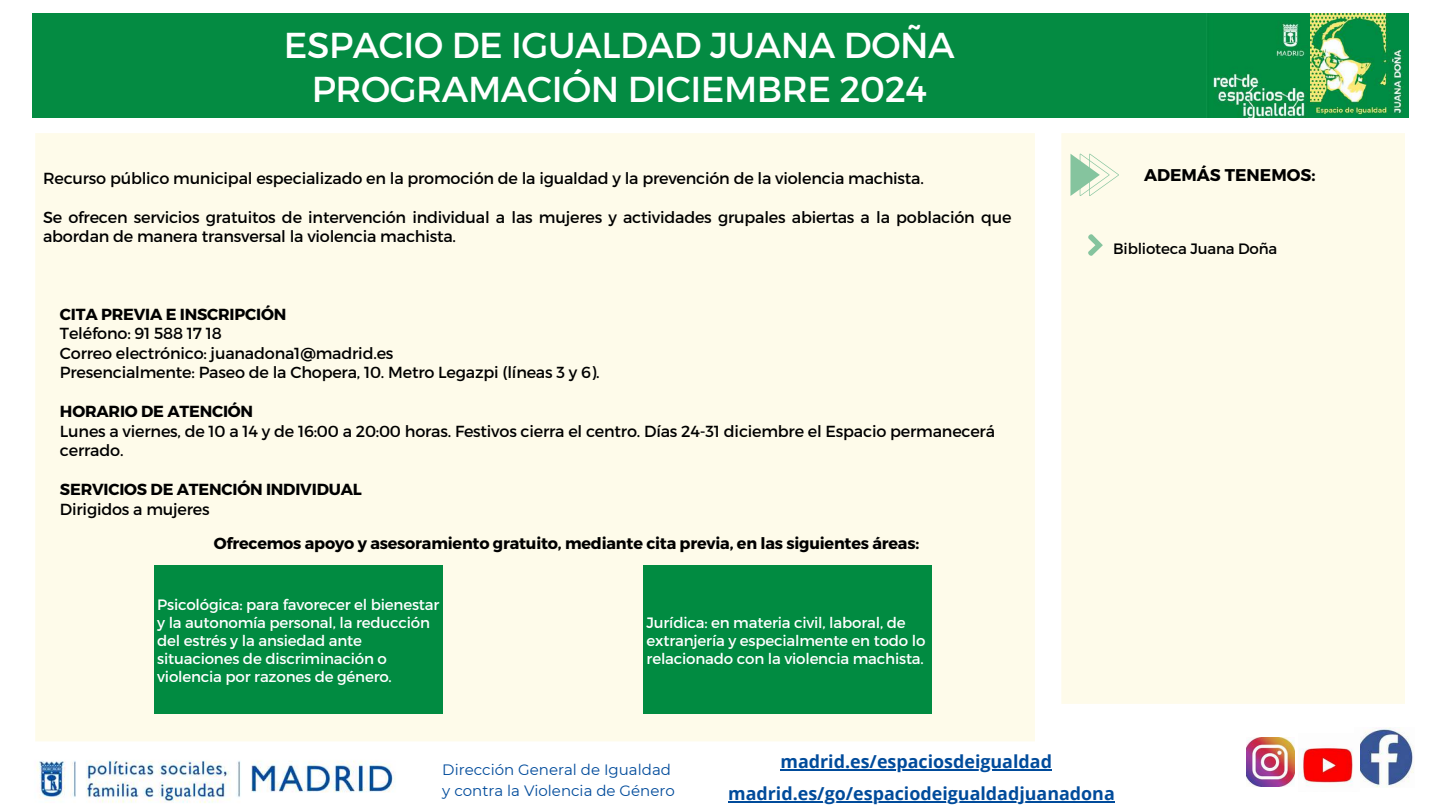
<style>
.page{position:relative;width:1440px;height:810px;background:#fff}
.page>*{position:absolute;margin:0;border:0;box-sizing:border-box;transform-origin:0 0}
.t1{font:36px/44.2px "Montserrat";letter-spacing:-.01em;color:#fff;text-align:center}
.t2{font:700 17.9px/31.6px "Open Sans";color:#004b9b;text-align:center}
.t3{font:700 17px "Montserrat";color:#000}
.t4{font:16px/19.5px "Montserrat";letter-spacing:-.01em;color:#000}
.t5{font:700 16px "Montserrat";letter-spacing:-.01em;color:#000}
.t6{font:15px/18px "Montserrat";letter-spacing:-.01em;color:#fff}
.t7{font:15px/21px "Montserrat";color:#004b9b}
.t8{font:15px "Montserrat";letter-spacing:-.01em;color:#000}
</style>
<div class="page">
<div style="left:1061px;top:133px;width:344px;height:571px;background:#fefbea"></div>
<svg style="left:1070px;top:154px;width:49px;height:42px"></svg>
<svg style="left:1087px;top:233px;width:16px;height:24px"></svg>
<div style="left:35px;top:133px;width:1000px;height:608px;background:#fefbea"></div>
<div style="left:154px;top:566px;width:288px;height:148px;background:#018b41"></div>
<div style="left:644px;top:566px;width:288px;height:148px;background:#018b41"></div>
<img style="left:37px;top:760px;width:359px;height:43px">
<img style="left:1360px;top:727px;width:54px;height:60px">
<img style="left:1299px;top:748px;width:54px;height:38px">
<img style="left:1246px;top:737px;width:48px;height:50px">
<div style="left:32px;top:13px;width:1175px;height:105px;background:#048b42"></div>
<img style="left:1207px;top:13px;width:202px;height:105px">
<hr style="left:781px;top:769px;width:271px;height:2px;background:#004b9b">
<hr style="left:728px;top:801px;width:387px;height:2px;background:#004b9b">
<h1 class="t1" style="left:284px;top:21px;width:672px">ESPACIO DE IGUALDAD JUANA DOÑA<br>PROGRAMACIÓN DICIEMBRE 2024</h1>
<p class="t4" style="left:43px;top:168px;width:882px">Recurso público municipal especializado en la promoción de la igualdad y la prevención de la violencia machista.</p>
<p class="t4" style="left:43px;top:207px;width:970px">Se ofrecen servicios gratuitos de intervención individual a las mujeres y actividades grupales abiertas a la población que abordan de manera transversal la violencia machista.</p>
<p class="t5" style="left:60px;top:304px;width:228px">CITA PREVIA E INSCRIPCIÓN</p>
<p class="t4" style="left:60px;top:323px;width:541px">Teléfono: 91 588 17 18<br>Correo electrónico: juanadona1@madrid.es<br>Presencialmente: Paseo de la Chopera, 10. Metro Legazpi (líneas 3 y 6).</p>
<p class="t5" style="left:60px;top:401px;width:195px">HORARIO DE ATENCIÓN</p>
<p class="t4" style="left:60px;top:420px;width:937px">Lunes a viernes, de 10 a 14 y de 16:00 a 20:00 horas. Festivos cierra el centro. Días 24-31 diciembre el Espacio permanecerá cerrado.</p>
<p class="t5" style="left:60px;top:479px;width:303px">SERVICIOS DE ATENCIÓN INDIVIDUAL</p>
<p class="t4" style="left:60px;top:498px;width:151px">Dirigidos a mujeres</p>
<p class="t5" style="left:214px;top:533px;width:707px">Ofrecemos apoyo y asesoramiento gratuito, mediante cita previa, en las siguientes áreas:</p>
<p class="t6" style="left:157px;top:595px;width:284px">Psicológica: para favorecer el bienestar y la autonomía personal, la reducción del estrés y la ansiedad ante situaciones de discriminación o violencia por razones de género.</p>
<p class="t6" style="left:647px;top:613px;width:280px">Jurídica: en materia civil, laboral, de extranjería y especialmente en todo lo relacionado con la violencia machista.</p>
<p class="t3" style="left:1144px;top:164px;width:173px">ADEMÁS TENEMOS:</p>
<p class="t8" style="left:1113px;top:239px;width:166px">Biblioteca Juana Doña</p>
<p class="t7" style="left:442px;top:759px;width:234px">Dirección General de Igualdad y contra la Violencia de Género</p>
<p class="t2" style="left:728px;top:745px;width:388px">madrid.es/espaciosdeigualdad madrid.es/go/espaciodeigualdadjuanadona</p>
</div>
